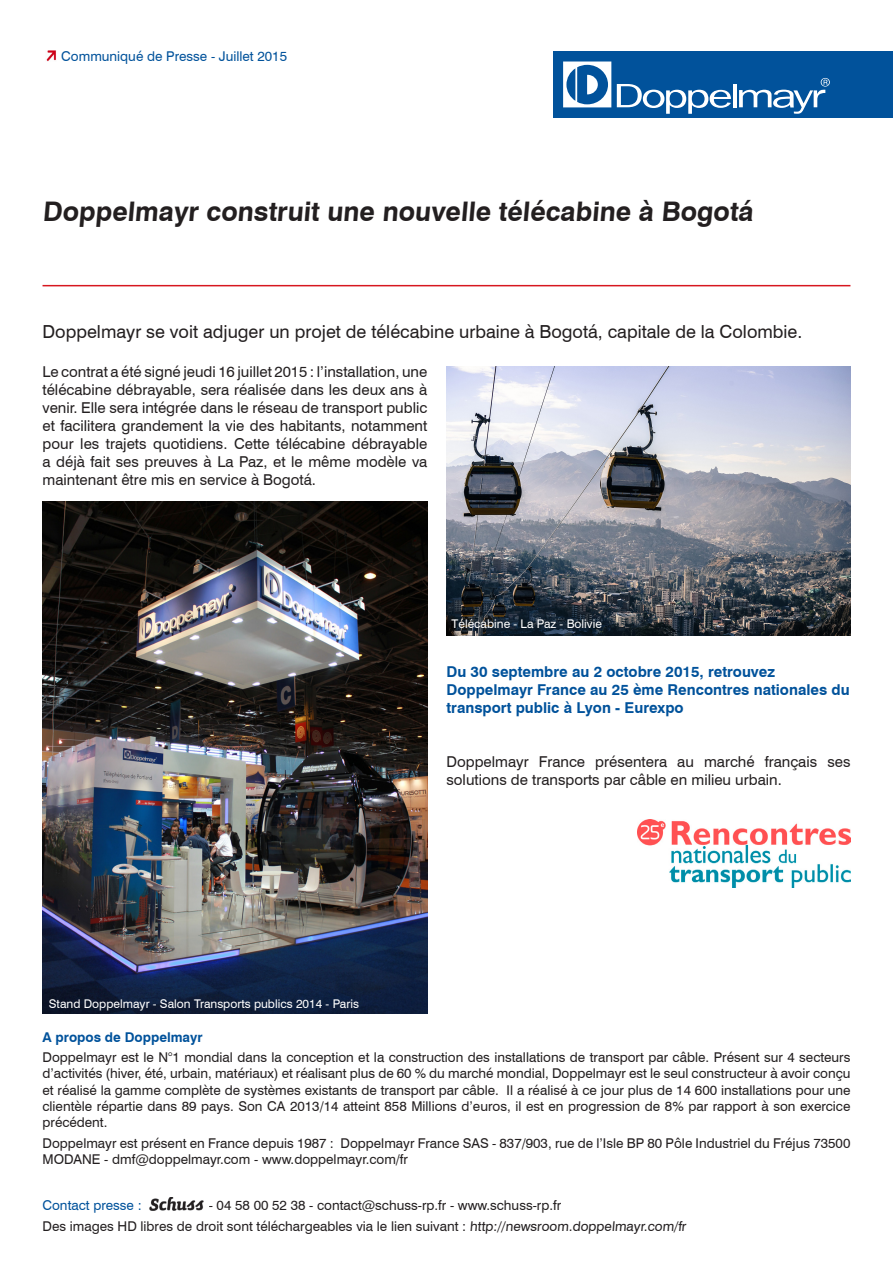
<style>
.page{position:relative;width:893px;height:1263px;background:#fff}
.page>*{position:absolute;margin:0;border:0;box-sizing:border-box;transform-origin:0 0}
.t1{font:700 27px "Swiss 721 BT";color:#231f20}
.t2{font:18px "Swiss 721 BT";color:#231f20}
.t3{font:15px/18px "Swiss 721 BT";color:#231f20;text-align:justify}
.t4{font:700 15px/18px "Swiss 721 BT";color:#01529b}
.t5{font:13.5px/16.2px "Swiss 721 BT";color:#231f20;text-align:justify}
.t6{font:13.5px "Swiss 721 BT";color:#01529b}
.t7{font:700 13.5px "Swiss 721 BT";color:#01529b}
.t8{font:12px "Swiss 721 BT";color:#fff}
</style>
<div class="page">
<hr style="left:43px;top:285px;width:807px;height:1px;background:#d7171f">
<img style="left:149px;top:1197px;width:55px;height:14px">
<img style="left:446px;top:366px;width:404px;height:269px">
<img style="left:43px;top:502px;width:384px;height:511px">
<img style="left:638px;top:820px;width:212px;height:68px">
<svg style="left:46px;top:50px;width:10px;height:11px"></svg>
<div style="left:554px;top:51px;width:339px;height:67px;background:#01529b"></div>
<hr style="left:733px;top:84px;width:4px;height:23px;background:#fff">
<svg style="left:739px;top:78px;width:91px;height:36px"></svg>
<svg style="left:617px;top:84px;width:114px;height:30px"></svg>
<svg style="left:563px;top:62px;width:48px;height:45px"></svg>
<p class="t6" style="left:61px;top:48px;width:227px">Communiqué de Presse - Juillet 2015</p>
<p class="t1" style="left:43px;top:195px;width:715px">Doppelmayr construit une nouvelle télécabine à Bogotá</p>
<p class="t2" style="left:43px;top:321px;width:761px">Doppelmayr se voit adjuger un projet de télécabine urbaine à Bogotá, capitale de la Colombie.</p>
<p class="t3" style="left:43px;top:363px;width:386px">Le contrat a été signé jeudi 16 juillet 2015 : l’installation, une télécabine débrayable, sera réalisée dans les deux ans à venir. Elle sera intégrée dans le réseau de transport public et facilitera grandement la vie des habitants, notamment pour les trajets quotidiens. Cette télécabine débrayable a déjà fait ses preuves à La Paz, et le même modèle va maintenant être mis en service à Bogotá.</p>
<p class="t8" style="left:452px;top:616px;width:152px">Télécabine - La Paz - Bolivie</p>
<p class="t4" style="left:446px;top:663px;width:330px">Du 30 septembre au 2 octobre 2015, retrouvez</p>
<p class="t4" style="left:446px;top:681px;width:405px">Doppelmayr France au 25 ème Rencontres nationales du transport public à Lyon - Eurexpo</p>
<p class="t3" style="left:446px;top:753px;width:405px">Doppelmayr France présentera au marché français ses solutions de transports par câble en milieu urbain.</p>
<p class="t8" style="left:49px;top:996px;width:312px">Stand Doppelmayr - Salon Transports publics 2014 - Paris</p>
<p class="t7" style="left:43px;top:1028px;width:162px">A propos de Doppelmayr</p>
<p class="t5" style="left:43px;top:1049px;width:809px">Doppelmayr est le N°1 mondial dans la conception et la construction des installations de transport par câble. Présent sur 4 secteurs d’activités (hiver, été, urbain, matériaux) et réalisant plus de 60 % du marché mondial, Doppelmayr est le seul constructeur à avoir conçu et réalisé la gamme complète de systèmes existants de transport par câble. Il a réalisé à ce jour plus de 14 600 installations pour une clientèle répartie dans 89 pays. Son CA 2013/14 atteint 858 Millions d’euros, il est en progression de 8% par rapport à son exercice précédent.</p>
<p class="t5" style="left:43px;top:1135px;width:809px">Doppelmayr est présent en France depuis 1987 : Doppelmayr France SAS - 837/903, rue de l’Isle BP 80 Pôle Industriel du Fréjus 73500<br>MODANE - dmf@doppelmayr.com - www.doppelmayr.com/fr</p>
<p class="t6" style="left:43px;top:1197px;width:101px">Contact presse :</p>
<p class="t5" style="left:209px;top:1197px;width:354px">- 04 58 00 52 38 - contact@schuss-rp.fr - www.schuss-rp.fr</p>
<p class="t5" style="left:43px;top:1218px;width:646px">Des images HD libres de droit sont téléchargeables via le lien suivant : http://newsroom.doppelmayr.com/fr</p>
</div>
